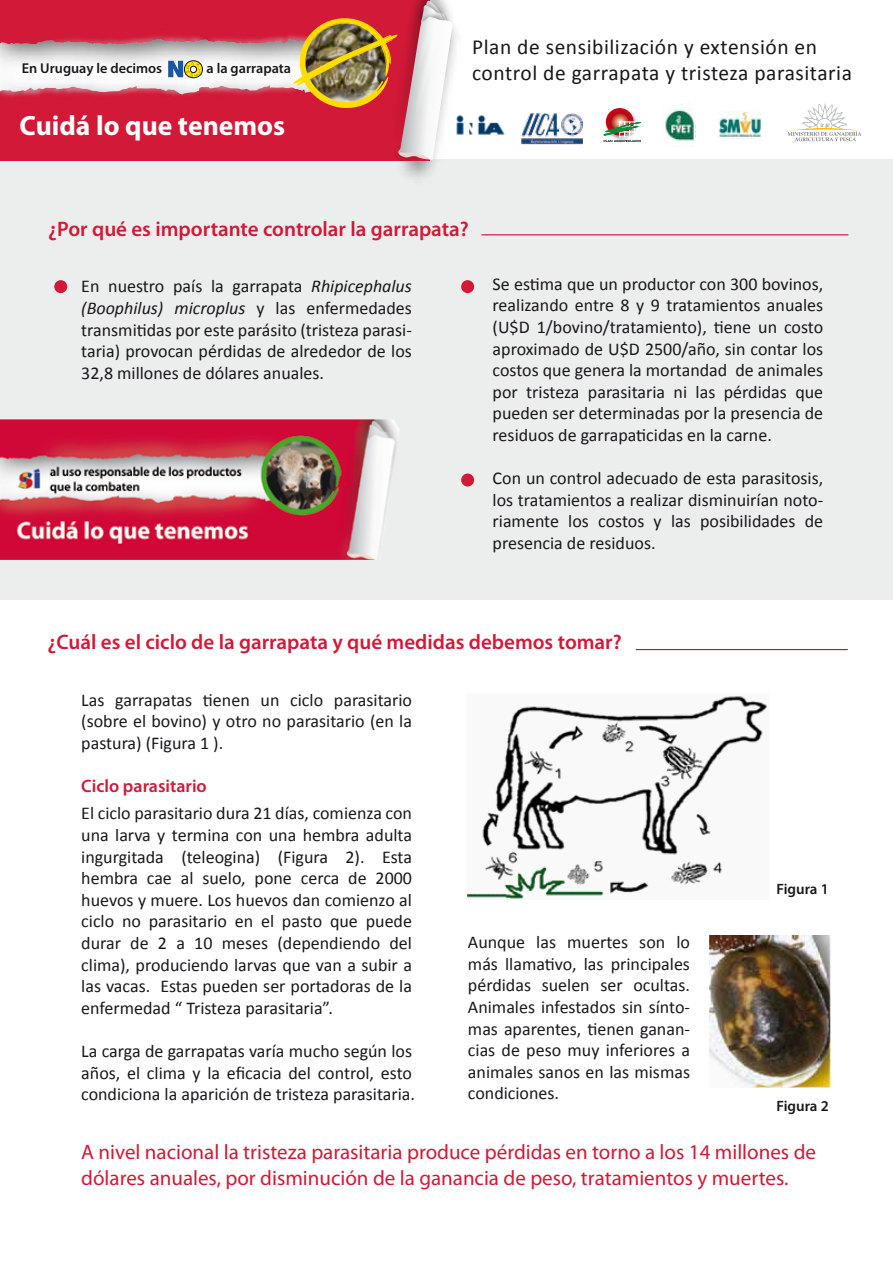
<style>
.page{position:relative;width:893px;height:1263px;background:#fff}
.page>*{position:absolute;margin:0;border:0;box-sizing:border-box;transform-origin:0 0}
.t1{font:700 27.9px "Myriad Pro";color:#fff}
.t2{font:21.45px/25.8px "Calibri";letter-spacing:.025em;color:#1a171c}
.t3{font:21px/25.2px "Myriad Pro";color:#d21937}
.t4{font:600 21px "Myriad Pro";color:#d21937}
.t5{font:18px/21.6px "Calibri";color:#1a171c;text-align:justify}
.t6{font:600 18px "Myriad Pro";color:#d21937}
.t7{font:600 15px "Myriad Pro";color:#1a171c}
.t8{font:600 14.25px "Myriad Pro";color:#1a171c}
.s1{font-style:italic}
</style>
<div class="page">
<div style="left:0;top:160px;width:893px;height:440px;background:#eceded"></div>
<div style="left:54px;top:280px;width:13px;height:13px;background:#d21937;border-radius:50%"></div>
<div style="left:461px;top:473px;width:13px;height:13px;background:#d21937;border-radius:50%"></div>
<div style="left:461px;top:280px;width:13px;height:13px;background:#d21937;border-radius:50%"></div>
<hr style="left:482px;top:234px;width:366px;height:1px;background:#cf0537">
<img style="left:0;top:419px;width:399px;height:141px">
<hr style="left:636px;top:649px;width:212px;height:1px;background:#cf0537">
<img style="left:467px;top:696px;width:300px;height:203px">
<img style="left:709px;top:936px;width:121px;height:152px">
<img style="left:497px;top:122px;width:8px;height:13px">
<img style="left:605px;top:108px;width:32px;height:14px">
<svg style="left:606px;top:108px;width:27px;height:28px"></svg>
<svg style="left:604px;top:122px;width:37px;height:20px"></svg>
<img style="left:718px;top:112px;width:43px;height:26px">
<svg style="left:788px;top:103px;width:73px;height:38px"></svg>
<img style="left:664px;top:104px;width:31px;height:37px">
<svg style="left:0;top:1px;width:363px;height:160px;background:#d15561"></svg>
<img style="left:363px;top:0;width:134px;height:167px">
<img style="left:521px;top:113px;width:62px;height:31px">
<p class="t8" style="left:22px;top:60px;width:142px">En Uruguay le decimos</p>
<p class="t8" style="left:207px;top:60px;width:86px">a la garrapata</p>
<h1 class="t1" style="left:19px;top:108px;width:267px">Cuidá lo que tenemos</h1>
<p class="t2" style="left:472px;top:33px;width:381px">Plan de sensibilización y extensión en control de garrapata y tristeza parasitaria</p>
<p class="t4" style="left:48px;top:216px;width:422px">¿Por qué es importante controlar la garrapata?</p>
<p class="t5" style="left:81px;top:275px;width:332px">En nuestro país la garrapata <span class="s1">Rhipicephalus (Boophilus) microplus</span> y las enfermedades transmitidas por este parásito (tristeza parasi&shy;taria) provocan pérdidas de alrededor de los 32,8 millones de dólares anuales.</p>
<p class="t5" style="left:493px;top:272px;width:332px">Se estima que un productor con 300 bovinos, realizando entre 8 y 9 tratamientos anuales (U$D 1/bovino/tratamiento), tiene un costo aproximado de U$D 2500/año, sin contar los costos que genera la mortandad de animales por tristeza parasitaria ni las pérdidas que pueden ser determinadas por la presencia de residuos de garrapaticidas en la carne.</p>
<p class="t5" style="left:493px;top:467px;width:332px">Con un control adecuado de esta parasitosis, los tratamientos a realizar disminuirían noto&shy;riamente los costos y las posibilidades de presencia de residuos.</p>
<p class="t4" style="left:48px;top:629px;width:576px">¿Cuál es el ciclo de la garrapata y qué medidas debemos tomar?</p>
<p class="t5" style="left:81px;top:688px;width:332px">Las garrapatas tienen un ciclo parasitario (sobre el bovino) y otro no parasitario (en la pastura) (Figura 1 ).</p>
<p class="t6" style="left:81px;top:775px;width:127px">Ciclo parasitario</p>
<p class="t5" style="left:81px;top:802px;width:332px">El ciclo parasitario dura 21 días, comienza con una larva y termina con una hembra adulta ingurgitada (teleogina) (Figura 2). Esta hembra cae al suelo, pone cerca de 2000 huevos y muere. Los huevos dan comienzo al ciclo no parasitario en el pasto que puede durar de 2 a 10 meses (dependiendo del clima), produciendo larvas que van a subir a las vacas. Estas pueden ser portadoras de la enfermedad “ Tristeza parasitaria”.</p>
<p class="t5" style="left:81px;top:1039px;width:335px;text-align:left">La carga de garrapatas varía mucho según los años, el clima y la eficacia del control, esto condiciona la aparición de tristeza parasitaria.</p>
<p class="t5" style="left:468px;top:930px;width:224px">Aunque las muertes son lo más llamativo, las principales pérdidas suelen ser ocultas.<br>Animales infestados sin sínto&shy;mas aparentes, tienen ganan&shy;cias de peso muy inferiores a animales sanos en las mismas condiciones.</p>
<p class="t7" style="left:776px;top:879px;width:54px">Figura 1</p>
<p class="t7" style="left:776px;top:1096px;width:54px">Figura 2</p>
<p class="t3" style="left:81px;top:1139px;width:736px">A nivel nacional la tristeza parasitaria produce pérdidas en torno a los 14 millones de dólares anuales, por disminución de la ganancia de peso, tratamientos y muertes.</p>
</div>
